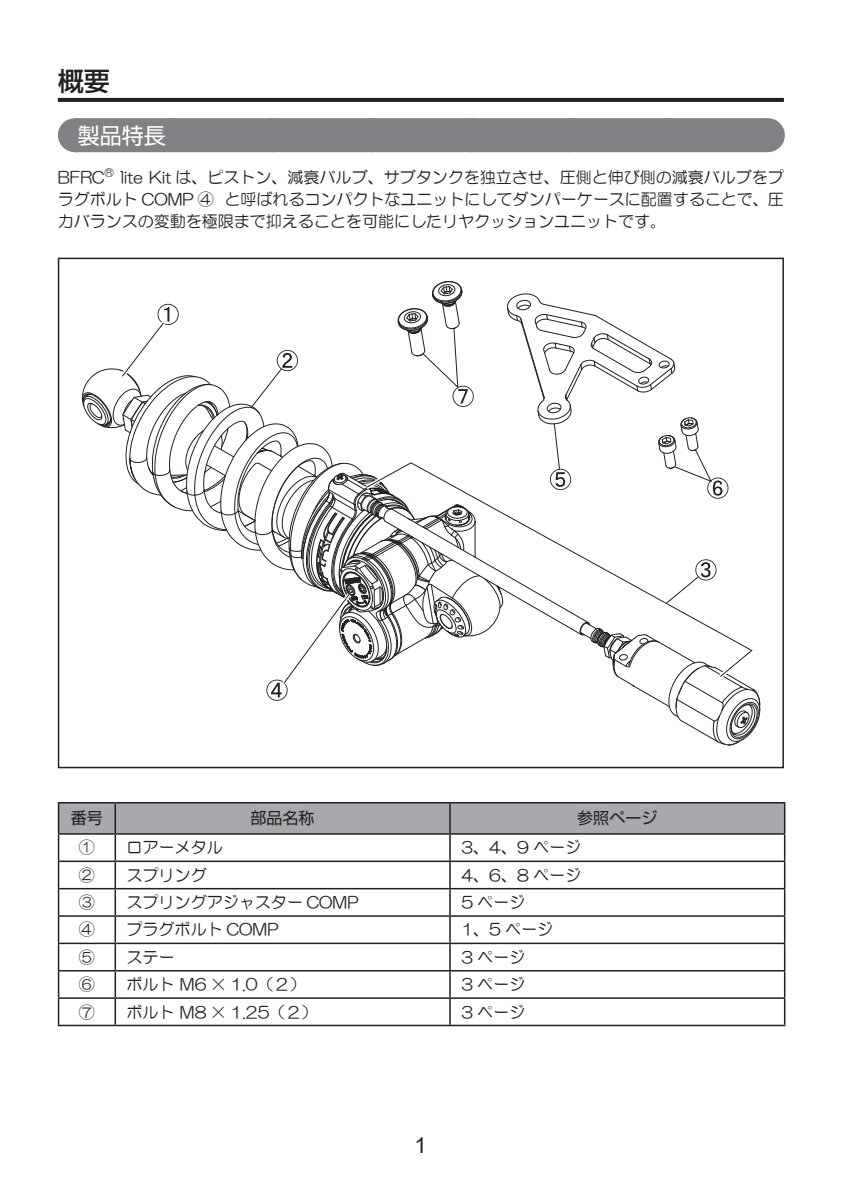
<style>
.page{position:relative;width:841px;height:1186px;background:#fff}
.page>*{position:absolute;margin:0;border:0;box-sizing:border-box;transform-origin:0 0}
.t1{font:500 26px "Shin Go Pro";color:#231f20}
.t2{font:22px "Shin Go Pro";color:#fff}
.t3{font:22px "Arial";color:#231f20}
.t4{font:16px/22px "HG Maru Gothic MPRO";color:#231f20;text-align:justify}
.t5{font:16px "Shin Go Pro";color:#231f20}
.t6{font:9.4px "HG Maru Gothic MPRO";color:#231f20}
</style>
<div class="page">
<svg style="left:58px;top:98px;width:725px;height:4px;background:#272425"></svg>
<div style="left:75px;top:118px;width:691px;height:34px;background:#808285"></div>
<svg style="left:177px;top:118px;width:540px;height:1px"></svg>
<hr style="left:766px;top:118px;width:1px;height:34px;background:#808285">
<svg style="left:81px;top:281px;width:679px;height:464px"></svg>
<svg style="left:365px;top:461px;width:388px;height:216px"></svg>
<hr style="left:58px;top:801px;width:57px;height:2px;background:#231f20">
<hr style="left:115px;top:801px;width:335px;height:2px;background:#231f20">
<hr style="left:450px;top:801px;width:335px;height:2px;background:#231f20">
<hr style="left:783px;top:803px;width:2px;height:30px;background:#231f20">
<hr style="left:450px;top:833px;width:335px;height:1px;background:#231f20">
<hr style="left:783px;top:834px;width:2px;height:26px;background:#231f20">
<hr style="left:450px;top:860px;width:335px;height:1px;background:#231f20">
<hr style="left:783px;top:861px;width:2px;height:26px;background:#231f20">
<hr style="left:450px;top:887px;width:335px;height:2px;background:#231f20">
<hr style="left:783px;top:889px;width:2px;height:26px;background:#231f20">
<hr style="left:450px;top:915px;width:335px;height:1px;background:#231f20">
<hr style="left:783px;top:916px;width:2px;height:26px;background:#231f20">
<hr style="left:450px;top:942px;width:335px;height:1px;background:#231f20">
<hr style="left:783px;top:943px;width:2px;height:26px;background:#231f20">
<hr style="left:450px;top:969px;width:335px;height:2px;background:#231f20">
<hr style="left:783px;top:971px;width:2px;height:26px;background:#231f20">
<hr style="left:450px;top:997px;width:335px;height:1px;background:#231f20">
<svg style="left:58px;top:802px;width:726px;height:222px"></svg>
<hr style="left:783px;top:998px;width:2px;height:26px;background:#231f20">
<hr style="left:58px;top:1024px;width:57px;height:1px;background:#231f20">
<hr style="left:115px;top:1024px;width:335px;height:1px;background:#231f20">
<hr style="left:450px;top:1024px;width:335px;height:1px;background:#231f20">
<h1 class="t1" style="left:58px;top:59px;width:53px">概要</h1>
<h2 class="t2" style="left:78px;top:117px;width:89px">製品特長</h2>
<p class="t4" style="left:58px;top:166px;width:48px">BFRC</p>
<p class="t6" style="left:105px;top:167px;width:11px">®</p>
<p class="t4" style="left:58px;top:166px;width:727px;text-indent:63px">lite Kit は、ピストン、減衰バルブ、サブタンクを独立させ、圧側と伸び側の減衰バルブをプラグボルト COMP ④ と呼ばれるコンパクトなユニットにしてダンパーケースに配置することで、圧力バランスの変動を極限まで抑えることを可能にしたリヤクッションユニットです。</p>
<p class="t5" style="left:71px;top:805px;width:33px">番号</p>
<p class="t5" style="left:250px;top:805px;width:65px">部品名称</p>
<p class="t5" style="left:577px;top:805px;width:81px">参照ページ</p>
<p class="t4" style="left:79px;top:836px;width:17px">①</p>
<p class="t4" style="left:127px;top:836px;width:97px">ロアーメタル</p>
<p class="t4" style="left:461px;top:836px;width:121px">3、4、9 ページ</p>
<p class="t4" style="left:79px;top:863px;width:17px">②</p>
<p class="t4" style="left:127px;top:863px;width:81px">スプリング</p>
<p class="t4" style="left:461px;top:863px;width:121px">4、6、8 ページ</p>
<p class="t4" style="left:79px;top:891px;width:17px">③</p>
<p class="t4" style="left:127px;top:891px;width:233px">スプリングアジャスター COMP</p>
<p class="t4" style="left:461px;top:891px;width:65px">5 ページ</p>
<p class="t4" style="left:79px;top:918px;width:17px">④</p>
<p class="t4" style="left:127px;top:918px;width:153px">プラグボルト COMP</p>
<p class="t4" style="left:461px;top:918px;width:93px">1、5 ページ</p>
<p class="t4" style="left:79px;top:945px;width:17px">⑤</p>
<p class="t4" style="left:127px;top:945px;width:49px">ステー</p>
<p class="t4" style="left:461px;top:945px;width:65px">3 ページ</p>
<p class="t4" style="left:79px;top:973px;width:17px">⑥</p>
<p class="t4" style="left:127px;top:973px;width:180px">ボルト M6 × 1.0（２）</p>
<p class="t4" style="left:461px;top:973px;width:65px">3 ページ</p>
<p class="t4" style="left:79px;top:1000px;width:17px">⑦</p>
<p class="t4" style="left:127px;top:1000px;width:192px">ボルト M8 × 1.25（２）</p>
<p class="t4" style="left:461px;top:1000px;width:65px">3 ページ</p>
<h2 class="t3" style="left:414px;top:1129px;width:14px">1</h2>
</div>
